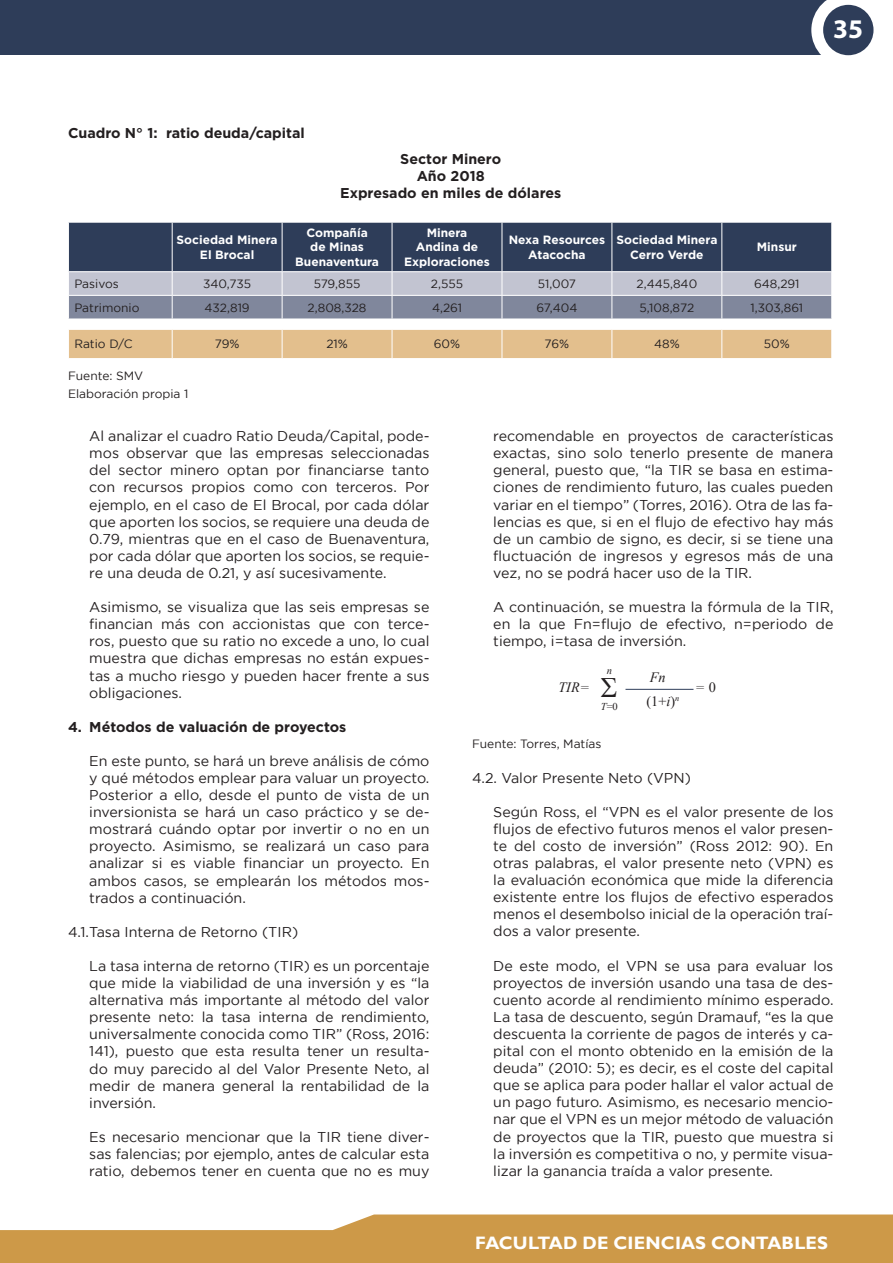
<style>
.page{position:relative;width:893px;height:1263px;background:#fff}
.page>*{position:absolute;margin:0;border:0;box-sizing:border-box;transform-origin:0 0}
.t1{font:700 27px "Myriad Pro";color:#fff}
.t2{font:700 18px "Gill Sans";letter-spacing:.005em;color:#fff}
.t3{font:14.25px/17.1px "Gotham";color:#231f20;text-align:justify}
.t4{font:700 14.25px/17.1px "Gotham";color:#231f20;text-align:center}
.t5{font:14.25px/23.9px "Times New Roman";color:#231f20}
.t6{font:italic 14.25px "Times New Roman";color:#231f20}
.t7{font:12px/18px "Gotham";color:#231f20}
.t8{font:700 12px/14.4px "Gotham";color:#fff;text-align:center}
.t9{font:10.5px "Times New Roman";color:#231f20}
.t10{font:italic 10.5px "Times New Roman";color:#231f20}
.s1{font-style:italic}
.s2{font-style:normal}
</style>
<div class="page">
<svg style="left:0;top:1214px;width:893px;height:49px;background:#d3a660"></svg>
<div style="left:1px;top:0;width:850px;height:55px;background:#2e3d59"></div>
<svg style="left:811px;top:0;width:63px;height:56px"></svg>
<div style="left:823px;top:5px;width:50px;height:50px;background:#2e3d59;border-radius:50%"></div>
<hr style="left:0;top:0;width:1px;height:55px;background:#2e3d59">
<svg style="left:68px;top:222px;width:764px;height:136px;background:#909095"></svg>
<hr style="left:625px;top:689px;width:68px;height:1px;background:#2e3d59">
<p class="t4" style="left:68px;top:124px;width:238px">Cuadro N° 1: ratio deuda/capital</p>
<p class="t4" style="left:340px;top:150px;width:223px">Sector Minero<br>Año 2018<br>Expresado en miles de dólares</p>
<p class="t8" style="left:177px;top:232px;width:103px">Sociedad Minera<br>El Brocal</p>
<p class="t8" style="left:295px;top:225px;width:85px">Compañía<br>de Minas<br>Buenaventura</p>
<p class="t8" style="left:404px;top:225px;width:87px">Minera<br>Andina de<br>Exploraciones</p>
<p class="t8" style="left:509px;top:232px;width:98px">Nexa Resources<br>Atacocha</p>
<p class="t8" style="left:616px;top:232px;width:103px">Sociedad Minera<br>Cerro Verde</p>
<p class="t8" style="left:757px;top:240px;width:42px">Minsur</p>
<h1 class="t1" style="left:833px;top:12px;width:31px">35</h1>
<p class="t7" style="left:74px;top:274px;width:46px">Pasivos</p>
<p class="t7" style="left:203px;top:274px;width:49px">340,735</p>
<p class="t7" style="left:314px;top:274px;width:48px">579,855</p>
<p class="t7" style="left:431px;top:274px;width:34px">2,555</p>
<p class="t7" style="left:538px;top:274px;width:40px">51,007</p>
<p class="t7" style="left:636px;top:274px;width:62px">2,445,840</p>
<p class="t7" style="left:754px;top:274px;width:47px">648,291</p>
<p class="t7" style="left:74px;top:298px;width:67px">Patrimonio</p>
<p class="t7" style="left:205px;top:298px;width:47px">432,819</p>
<p class="t7" style="left:308px;top:298px;width:60px">2,808,328</p>
<p class="t7" style="left:432px;top:298px;width:32px">4,261</p>
<p class="t7" style="left:536px;top:298px;width:43px">67,404</p>
<p class="t7" style="left:640px;top:298px;width:56px">5,108,872</p>
<p class="t7" style="left:750px;top:298px;width:54px">1,303,861</p>
<p class="t7" style="left:74px;top:335px;width:60px">Ratio D/C</p>
<p class="t7" style="left:215px;top:335px;width:26px">79%</p>
<p class="t7" style="left:326px;top:335px;width:23px">21%</p>
<p class="t7" style="left:434px;top:335px;width:28px">60%</p>
<p class="t7" style="left:545px;top:335px;width:26px">76%</p>
<p class="t7" style="left:654px;top:335px;width:27px">48%</p>
<p class="t7" style="left:764px;top:335px;width:27px">50%</p>
<p class="t7" style="left:68px;top:366px;width:122px">Fuente: SMV<br>Elaboración propia 1</p>
<p class="t3" style="left:89px;top:427px;width:342px">Al analizar el cuadro Ratio Deuda/Capital, pode&shy;mos observar que las empresas seleccionadas del sector minero optan por financiarse tanto con recursos propios como con terceros. Por ejemplo, en el caso de El Brocal, por cada dólar que aporten los socios, se requiere una deuda de 0.79, mientras que en el caso de Buenaventura, por cada dólar que aporten los socios, se requie&shy;re una deuda de 0.21, y así sucesivamente.</p>
<p class="t3" style="left:89px;top:598px;width:342px">Asimismo, se visualiza que las seis empresas se financian más con accionistas que con terce&shy;ros, puesto que su ratio no excede a uno, lo cual muestra que dichas empresas no están expues&shy;tas a mucho riesgo y pueden hacer frente a sus obligaciones.</p>
<p class="t4" style="left:68px;top:718px;width:280px">4. Métodos de valuación de proyectos</p>
<p class="t3" style="left:89px;top:752px;width:342px">En este punto, se hará un breve análisis de cómo y qué métodos emplear para valuar un proyecto.<br>Posterior a ello, desde el punto de vista de un inversionista se hará un caso práctico y se de&shy;mostrará cuándo optar por invertir o no en un proyecto. Asimismo, se realizará un caso para analizar si es viable financiar un proyecto. En ambos casos, se emplearán los métodos mos&shy;trados a continuación.</p>
<p class="t3" style="left:68px;top:923px;width:232px">4.1.Tasa Interna de Retorno (TIR)</p>
<p class="t3" style="left:89px;top:957px;width:342px">La tasa interna de retorno (TIR) es un porcentaje que mide la viabilidad de una inversión y es “la alternativa más importante al método del valor presente neto: la tasa interna de rendimiento, universalmente conocida como TIR” (Ross, 2016:<br>141), puesto que esta resulta tener un resulta&shy;do muy parecido al del Valor Presente Neto, al medir de manera general la rentabilidad de la inversión.</p>
<p class="t3" style="left:89px;top:1128px;width:342px">Es necesario mencionar que la TIR tiene diver&shy;sas falencias; por ejemplo, antes de calcular esta ratio, debemos tener en cuenta que no es muy</p>
<p class="t3" style="left:493px;top:427px;width:342px">recomendable en proyectos de características exactas, sino solo tenerlo presente de manera general, puesto que, “la TIR se basa en estima&shy;ciones de rendimiento futuro, las cuales pueden variar en el tiempo” (Torres, 2016). Otra de las fa&shy;lencias es que, si en el flujo de efectivo hay más de un cambio de signo, es decir, si se tiene una fluctuación de ingresos y egresos más de una vez, no se podrá hacer uso de la TIR.</p>
<p class="t3" style="left:493px;top:598px;width:342px">A continuación, se muestra la fórmula de la TIR, en la que Fn=flujo de efectivo, n=periodo de tiempo, i=tasa de inversión.</p>
<p class="t10" style="left:607px;top:663px;width:7px">n</p>
<p class="t5" style="left:647px;top:665px;width:34px"><span class="s1">Fn </span>(1+<span class="s1">i</span>)<sup>n</sup></p>
<p class="t6" style="left:558px;top:678px;width:32px">TIR=</p>
<p class="t6" style="left:695px;top:678px;width:22px">= <span class="s2">0</span></p>
<p class="t9" style="left:601px;top:699px;width:19px"><span class="s1">T</span>=0</p>
<p class="t7" style="left:472px;top:734px;width:131px">Fuente: Torres, Matías</p>
<p class="t3" style="left:472px;top:769px;width:220px">4.2. Valor Presente Neto (VPN)</p>
<p class="t3" style="left:493px;top:803px;width:342px">Según Ross, el “VPN es el valor presente de los flujos de efectivo futuros menos el valor presen&shy;te del costo de inversión” (Ross 2012: 90). En otras palabras, el valor presente neto (VPN) es la evaluación económica que mide la diferencia existente entre los flujos de efectivo esperados menos el desembolso inicial de la operación traí&shy;dos a valor presente.</p>
<p class="t3" style="left:493px;top:957px;width:342px">De este modo, el VPN se usa para evaluar los proyectos de inversión usando una tasa de des&shy;cuento acorde al rendimiento mínimo esperado.<br>La tasa de descuento, según Dramauf, “es la que descuenta la corriente de pagos de interés y ca&shy;pital con el monto obtenido en la emisión de la deuda” (2010: 5); es decir, es el coste del capital que se aplica para poder hallar el valor actual de un pago futuro. Asimismo, es necesario mencio&shy;nar que el VPN es un mejor método de valuación de proyectos que la TIR, puesto que muestra si la inversión es competitiva o no, y permite visua&shy;lizar la ganancia traída a valor presente.</p>
<p class="t2" style="left:475px;top:1232px;width:354px">FACULTAD DE CIENCIAS CONTABLES</p>
</div>
